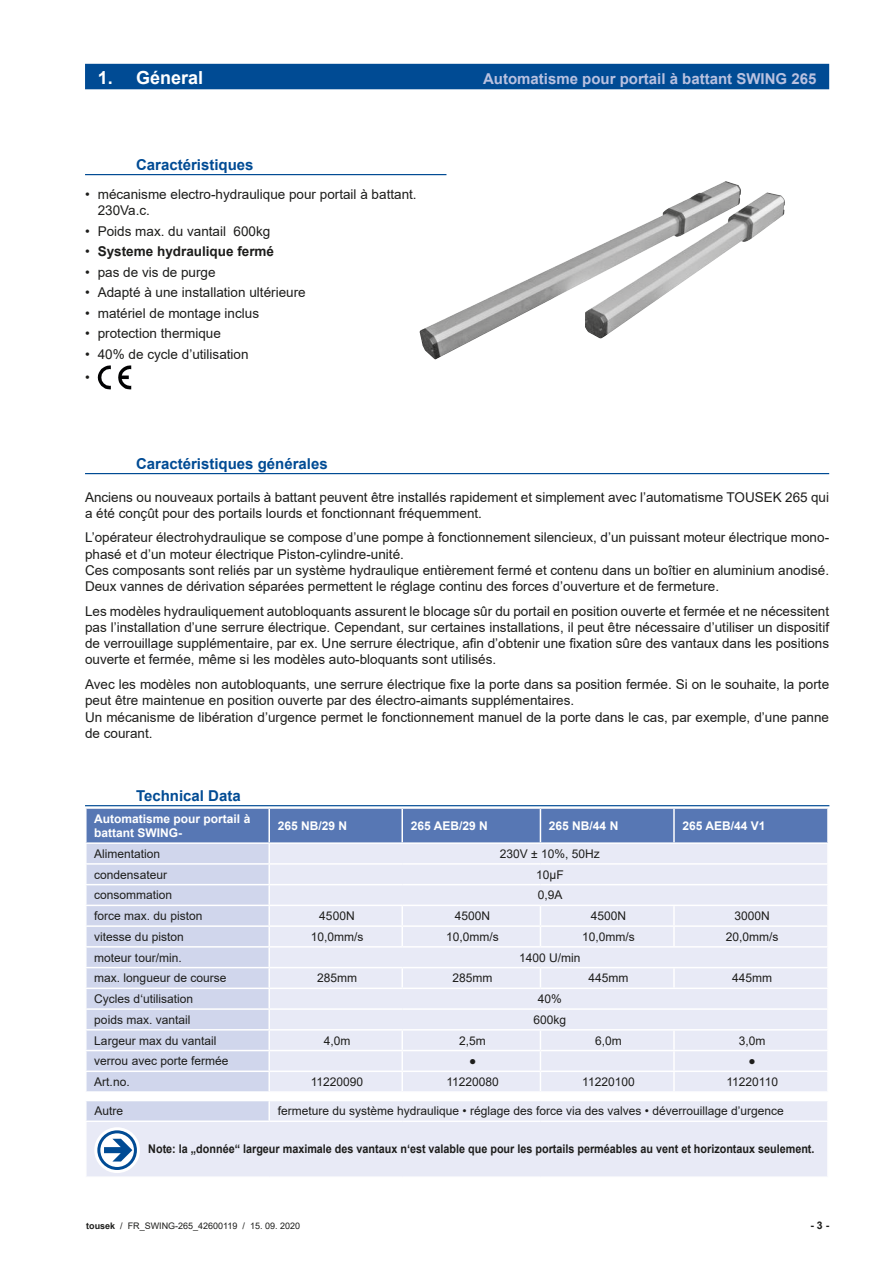
<style>
.page{position:relative;width:893px;height:1263px;background:#fff}
.page>*{position:absolute;margin:0;border:0;box-sizing:border-box;transform-origin:0 0}
.t1{font:700 18px "Arial";color:#fff}
.t2{font:700 15px "Arial";color:#004b94}
.t3{font:700 15px "Arial";color:#b9c1e0}
.t4{font:13.5px/16.2px "Arial";color:#1d1d1b}
.t5{font:700 13.5px "Arial";color:#1d1d1b}
.t6{font:12px "Arial";color:#1d1d1b}
.t7{font:700 12px "Arial";color:#1d1d1b;scale:.9 1}
.t8{font:700 12px/14.4px "Arial";color:#fff}
.t9{font:700 10.5px "Arial";color:#1d1d1b}
.t10{font:9px "Arial";color:#1d1d1b}
.s1{font-weight:400}
.s2{font-weight:700}
</style>
<div class="page">
<hr style="left:85px;top:805px;width:744px;height:1px;background:#004b94">
<svg style="left:87px;top:885px;width:740px;height:291px;background:#e0e3f2"></svg>
<div style="left:86px;top:1092px;width:183px;height:8px;background:#fff"></div>
<svg style="left:86px;top:808px;width:742px;height:76px;background:#a8b7d9"></svg>
<hr style="left:268px;top:885px;width:2px;height:20px;background:#fff">
<hr style="left:85px;top:905px;width:184px;height:1px;background:#fff">
<hr style="left:269px;top:905px;width:133px;height:1px;background:#fff">
<hr style="left:402px;top:905px;width:138px;height:1px;background:#fff">
<hr style="left:540px;top:905px;width:134px;height:1px;background:#fff">
<hr style="left:674px;top:905px;width:155px;height:1px;background:#fff">
<hr style="left:85px;top:925px;width:184px;height:2px;background:#fff">
<svg style="left:86px;top:906px;width:1px;height:40px"></svg>
<hr style="left:269px;top:925px;width:133px;height:2px;background:#fff">
<svg style="left:268px;top:906px;width:2px;height:40px"></svg>
<hr style="left:402px;top:925px;width:138px;height:2px;background:#fff">
<svg style="left:401px;top:906px;width:2px;height:40px"></svg>
<hr style="left:540px;top:925px;width:134px;height:2px;background:#fff">
<svg style="left:540px;top:906px;width:1px;height:40px"></svg>
<hr style="left:674px;top:925px;width:155px;height:2px;background:#fff">
<svg style="left:673px;top:906px;width:2px;height:40px"></svg>
<hr style="left:85px;top:946px;width:184px;height:1px;background:#fff">
<hr style="left:269px;top:946px;width:133px;height:1px;background:#fff">
<hr style="left:268px;top:947px;width:2px;height:20px;background:#fff">
<hr style="left:402px;top:946px;width:138px;height:1px;background:#fff">
<hr style="left:540px;top:946px;width:134px;height:1px;background:#fff">
<hr style="left:674px;top:946px;width:155px;height:1px;background:#fff">
<hr style="left:85px;top:967px;width:184px;height:1px;background:#fff">
<hr style="left:269px;top:967px;width:133px;height:1px;background:#fff">
<hr style="left:402px;top:967px;width:138px;height:1px;background:#fff">
<hr style="left:540px;top:967px;width:134px;height:1px;background:#fff">
<hr style="left:674px;top:967px;width:155px;height:1px;background:#fff">
<hr style="left:85px;top:987px;width:184px;height:2px;background:#fff">
<hr style="left:85px;top:1008px;width:184px;height:2px;background:#fff">
<svg style="left:86px;top:968px;width:1px;height:61px"></svg>
<hr style="left:85px;top:1029px;width:184px;height:1px;background:#fff">
<hr style="left:85px;top:1050px;width:184px;height:1px;background:#fff">
<hr style="left:85px;top:1070px;width:184px;height:2px;background:#fff">
<hr style="left:85px;top:1091px;width:184px;height:2px;background:#fff">
<hr style="left:85px;top:1100px;width:184px;height:1px;background:#fff">
<svg style="left:86px;top:1051px;width:1px;height:69px"></svg>
<svg style="left:268px;top:968px;width:559px;height:152px;background:#eaecf7"></svg>
<hr style="left:85px;top:1120px;width:184px;height:2px;background:#fff">
<hr style="left:269px;top:1120px;width:133px;height:2px;background:#fff">
<hr style="left:402px;top:1120px;width:138px;height:2px;background:#fff">
<hr style="left:540px;top:1120px;width:134px;height:2px;background:#fff">
<hr style="left:674px;top:1120px;width:155px;height:2px;background:#fff">
<svg style="left:96px;top:1129px;width:42px;height:42px"></svg>
<div style="left:94px;top:1127px;width:46px;height:46px;border:3px solid #fff;border-radius:50%"></div>
<div style="left:97px;top:1130px;width:40px;height:40px;border:3px solid #004b94;border-radius:50%"></div>
<svg style="left:104px;top:1139px;width:28px;height:22px"></svg>
<img style="left:420px;top:181px;width:365px;height:178px">
<div style="left:85px;top:64px;width:744px;height:25px;background:#004b94"></div>
<hr style="left:85px;top:174px;width:361px;height:1px;background:#004b94">
<hr style="left:85px;top:473px;width:744px;height:1px;background:#004b94">
<svg style="left:98px;top:365px;width:13px;height:24px"></svg>
<svg style="left:118px;top:365px;width:13px;height:24px"></svg>
<h1 class="t1" style="left:98px;top:65px;width:107px">1. Géneral</h1>
<p class="t3" style="left:483px;top:68px;width:335px">Automatisme pour portail à battant SWING 265</p>
<p class="t2" style="left:136px;top:154px;width:119px">Caractéristiques</p>
<p class="t4" style="left:98px;top:186px;width:320px;text-indent:-13px">• mécanisme electro-hydraulique pour portail à battant.<br>230Va.c.</p>
<p class="t4" style="left:85px;top:223px;width:187px">• Poids max. du vantail 600kg</p>
<p class="t5" style="left:85px;top:242px;width:191px"><span class="s1">•</span> Systeme hydraulique fermé</p>
<p class="t4" style="left:85px;top:264px;width:132px">• pas de vis de purge</p>
<p class="t4" style="left:85px;top:284px;width:222px">• Adapté à une installation ultérieure</p>
<p class="t4" style="left:85px;top:305px;width:176px">• matériel de montage inclus</p>
<p class="t4" style="left:85px;top:325px;width:137px">• protection thermique</p>
<p class="t4" style="left:85px;top:342px;width:165px;line-height:23.5px">• 40% de cycle d’utilisation •</p>
<p class="t2" style="left:136px;top:453px;width:193px">Caractéristiques générales</p>
<p class="t4" style="left:85px;top:489px;width:746px">Anciens ou nouveaux portails à battant peuvent être installés rapidement et simplement avec l’automatisme TOUSEK 265 qui a été conçût pour des portails lourds et fonctionnant fréquemment.</p>
<p class="t4" style="left:85px;top:529px;width:746px">L’opérateur électrohydraulique se compose d’une pompe à fonctionnement silencieux, d’un puissant moteur électrique mono&shy;phasé et d’un moteur électrique Piston-cylindre-unité.<br>Ces composants sont reliés par un système hydraulique entièrement fermé et contenu dans un boîtier en aluminium anodisé.<br>Deux vannes de dérivation séparées permettent le réglage continu des forces d’ouverture et de fermeture.</p>
<p class="t4" style="left:85px;top:603px;width:746px;text-align:justify">Les modèles hydrauliquement autobloquants assurent le blocage sûr du portail en position ouverte et fermée et ne nécessitent pas l’installation d’une serrure électrique. Cependant, sur certaines installations, il peut être nécessaire d’utiliser un dispositif de verrouillage supplémentaire, par ex. Une serrure électrique, afin d’obtenir une fixation sûre des vantaux dans les positions ouverte et fermée, même si les modèles auto-bloquants sont utilisés.</p>
<p class="t4" style="left:85px;top:676px;width:746px">Avec les modèles non autobloquants, une serrure électrique fixe la porte dans sa position fermée. Si on le souhaite, la porte peut être maintenue en position ouverte par des électro-aimants supplémentaires.<br>Un mécanisme de libération d’urgence permet le fonctionnement manuel de la porte dans le cas, par exemple, d’une panne de courant.</p>
<p class="t2" style="left:136px;top:785px;width:106px">Technical Data</p>
<p class="t8" style="left:94px;top:811px;width:158px">Automatisme pour portail à battant SWING-</p>
<p class="t8" style="left:278px;top:819px;width:71px">265 NB/29 N</p>
<p class="t8" style="left:411px;top:819px;width:78px">265 AEB/29 N</p>
<p class="t8" style="left:549px;top:819px;width:71px">265 NB/44 N</p>
<p class="t8" style="left:682px;top:819px;width:84px">265 AEB/44 V1</p>
<p class="t6" style="left:94px;top:845px;width:68px">Alimentation</p>
<p class="t6" style="left:500px;top:845px;width:101px">230V ± 10%, 50Hz</p>
<p class="t6" style="left:94px;top:866px;width:74px">condensateur</p>
<p class="t6" style="left:536px;top:866px;width:29px">10µF</p>
<p class="t6" style="left:94px;top:887px;width:80px">consommation</p>
<p class="t6" style="left:538px;top:887px;width:26px">0,9A</p>
<p class="t6" style="left:94px;top:908px;width:110px">force max. du piston</p>
<p class="t6" style="left:319px;top:908px;width:37px">4500N</p>
<p class="t6" style="left:455px;top:908px;width:37px">4500N</p>
<p class="t6" style="left:591px;top:908px;width:37px">4500N</p>
<p class="t6" style="left:735px;top:908px;width:37px">3000N</p>
<p class="t6" style="left:94px;top:928px;width:91px">vitesse du piston</p>
<p class="t6" style="left:311px;top:928px;width:54px">10,0mm/s</p>
<p class="t6" style="left:446px;top:928px;width:54px">10,0mm/s</p>
<p class="t6" style="left:582px;top:928px;width:54px">10,0mm/s</p>
<p class="t6" style="left:726px;top:928px;width:54px">20,0mm/s</p>
<p class="t6" style="left:94px;top:949px;width:89px">moteur tour/min.</p>
<p class="t6" style="left:519px;top:949px;width:63px">1400 U/min</p>
<p class="t6" style="left:94px;top:970px;width:134px">max. longueur de course</p>
<p class="t6" style="left:317px;top:970px;width:42px">285mm</p>
<p class="t6" style="left:453px;top:970px;width:42px">285mm</p>
<p class="t6" style="left:588px;top:970px;width:42px">445mm</p>
<p class="t6" style="left:732px;top:970px;width:42px">445mm</p>
<p class="t6" style="left:94px;top:990px;width:100px">Cycles d‘utilisation</p>
<p class="t6" style="left:538px;top:990px;width:26px">40%</p>
<p class="t6" style="left:94px;top:1011px;width:98px">poids max. vantail</p>
<p class="t6" style="left:534px;top:1011px;width:34px">600kg</p>
<p class="t6" style="left:94px;top:1032px;width:124px">Largeur max du vantail</p>
<p class="t6" style="left:324px;top:1032px;width:28px">4,0m</p>
<p class="t6" style="left:459px;top:1032px;width:28px">2,5m</p>
<p class="t6" style="left:595px;top:1032px;width:28px">6,0m</p>
<p class="t6" style="left:739px;top:1032px;width:28px">3,0m</p>
<p class="t6" style="left:94px;top:1053px;width:136px">verrou avec porte fermée</p>
<p class="t6" style="left:469px;top:1053px;width:9px">●</p>
<p class="t6" style="left:749px;top:1053px;width:9px">●</p>
<p class="t6" style="left:94px;top:1073px;width:37px">Art.no.</p>
<p class="t6" style="left:311px;top:1073px;width:54px">11220090</p>
<p class="t6" style="left:446px;top:1073px;width:54px">11220080</p>
<p class="t6" style="left:582px;top:1073px;width:54px">11220100</p>
<p class="t6" style="left:726px;top:1073px;width:53px">11220110</p>
<p class="t6" style="left:94px;top:1103px;width:30px">Autre</p>
<p class="t6" style="left:278px;top:1103px;width:507px">fermeture du système hydraulique • réglage des force via des valves • déverrouillage d’urgence</p>
<p class="t7" style="left:148px;top:1140px;width:742px">Note: la „donnée“ largeur maximale des vantaux n‘est valable que pour les portails perméables au vent et horizontaux seulement.</p>
<p class="t10" style="left:86px;top:1219px;width:215px"><span class="s2">tousek</span> / FR_SWING-265_42600119 / 15. 09. 2020</p>
<p class="t9" style="left:810px;top:1218px;width:20px">-3-</p>
</div>
